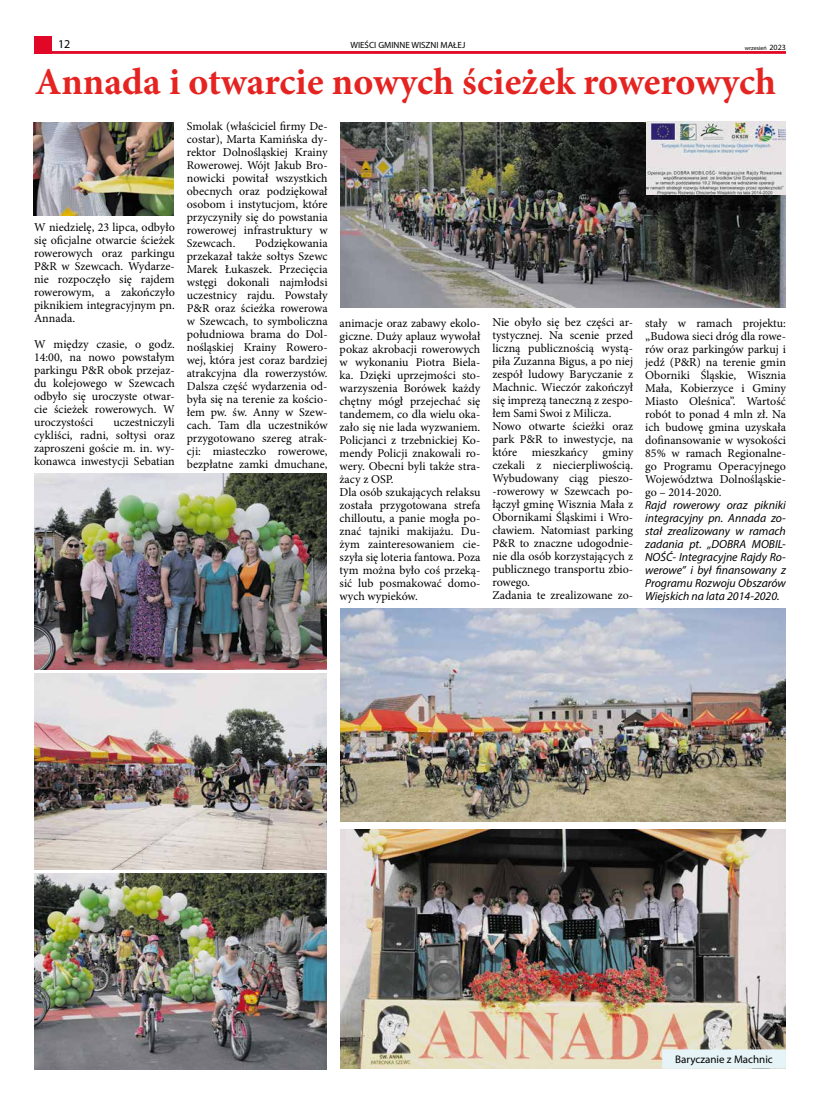
<style>
.page{position:relative;width:820px;height:1106px;background:#fff}
.page>*{position:absolute;margin:0;border:0;box-sizing:border-box;transform-origin:0 0}
.t1{font:700 38px "Minion Pro";color:#e52321}
.t2{font:12px/13px "Minion Pro";color:#000;text-align:justify}
.t3{font:12px "Myriad Pro";color:#000}
.t4{font:italic 11.8px/13px "Myriad Pro";color:#000;text-align:justify}
.t5{font:11px "Myriad Pro";color:#000}
.t6{font:9px "Myriad Pro";color:#000}
.t7{font:6px "Myriad Pro";color:#000}
.s1{font-size:8px}
</style>
<div class="page">
<hr style="left:34px;top:51px;width:751px;height:3px;background:#e10727">
<div style="left:34px;top:37px;width:17px;height:17px;background:#e10727"></div>
<img style="left:340px;top:122px;width:445px;height:186px">
<img style="left:34px;top:674px;width:292px;height:195px">
<img style="left:34px;top:474px;width:292px;height:195px">
<img style="left:34px;top:873px;width:292px;height:196px">
<img style="left:34px;top:122px;width:140px;height:94px">
<img style="left:340px;top:829px;width:445px;height:239px">
<img style="left:340px;top:608px;width:445px;height:214px">
<img style="left:646px;top:121px;width:139px;height:74px">
<div style="left:663px;top:1050px;width:121px;height:17px;background:#e7f4f7"></div>
<div style="left:662px;top:1049px;width:123px;height:19px;border:3px solid #e7f4f7"></div>
<p class="t3" style="left:58px;top:37px;width:14px">12</p>
<p class="t6" style="left:350px;top:40px;width:116px">WIEŚCI GMINNE WISZNI MAŁEJ</p>
<p class="t7" style="left:744px;top:44px;width:43px">wrzesień <span class="s1">2023</span></p>
<h1 class="t1" style="left:35px;top:55px;width:742px">Annada i otwarcie nowych ścieżek rowerowych</h1>
<p class="t2" style="left:34px;top:221px;width:142px">W niedzielę, 23 lipca, odbyło się oficjalne otwarcie ścieżek rowerowych oraz parkingu P&amp;R w Szewcach. Wydarze&shy;nie rozpoczęło się rajdem rowerowym, a zakończyło piknikiem integracyjnym pn.<br>Annada.</p>
<p class="t2" style="left:34px;top:338px;width:142px">W między czasie, o godz.<br>14:00, na nowo powstałym parkingu P&amp;R obok przejaz&shy;du kolejowego w Szewcach odbyło się uroczyste otwar&shy;cie ścieżek rowerowych. W uroczystości</p>
<p class="t2" style="left:34px;top:416px;width:142px;text-indent:79px">uczestniczyli cykliści, radni, sołtysi oraz zaproszeni goście m. in. wy&shy;konawca inwestycji Sebatian</p>
<p class="t2" style="left:187px;top:120px;width:142px">Smolak (właściciel firmy De&shy;costar), Marta Kamińska dy&shy;rektor Dolnośląskiej Krainy Rowerowej. Wójt Jakub Bro&shy;nowicki powitał wszystkich obecnych oraz podziękował osobom i instytucjom, które przyczyniły się do powstania rowerowej infrastruktury w Szewcach.</p>
<p class="t2" style="left:187px;top:237px;width:142px;text-indent:68px">Podziękowania przekazał także sołtys Szewc Marek Łukaszek. Przecięcia wstęgi dokonali najmłodsi uczestnicy rajdu. Powstały P&amp;R oraz ścieżka rowerowa w Szewcach, to symboliczna południowa brama do Dol&shy;nośląskiej Krainy Rowero&shy;wej, która jest coraz bardziej atrakcyjna dla rowerzystów.<br>Dalsza część wydarzenia od&shy;była się na terenie za kościo&shy;łem pw. św. Anny w Szew&shy;cach. Tam dla uczestników przygotowano szereg atrak&shy;cji: miasteczko rowerowe, bezpłatne zamki dmuchane,</p>
<p class="t2" style="left:339px;top:317px;width:142px;text-align:left">animacje oraz zabawy ekolo&shy;giczne. Duży aplauz wywołał pokaz akrobacji rowerowych w wykonaniu Piotra Biela&shy;ka. Dzięki uprzejmości sto&shy;warzyszenia Borówek każdy chętny mógł przejechać się tandemem, co dla wielu oka&shy;zało się nie lada wyzwaniem.<br>Policjanci z trzebnickiej Ko&shy;mendy Policji znakowali ro&shy;wery. Obecni byli także stra&shy;żacy z OSP.<br>Dla osób szukających relaksu została przygotowana strefa chilloutu, a panie mogła po&shy;znać tajniki makijażu. Du&shy;żym zainteresowaniem cie&shy;szyła się loteria fantowa. Poza tym można było coś przeką&shy;sić lub posmakować domo&shy;wych wypieków.</p>
<p class="t2" style="left:492px;top:316px;width:142px;text-align:left">Nie obyło się bez części ar&shy;tystycznej. Na scenie przed liczną publicznością wystą&shy;piła Zuzanna Bigus, a po niej zespół ludowy Baryczanie z<br>Machnic. Wieczór zakończył się imprezą taneczną z zespo&shy;łem Sami Swoi z Milicza.<br>Nowo otwarte ścieżki oraz park P&amp;R to inwestycje, na które mieszkańcy gminy czekali z niecierpliwością.<br>Wybudowany ciąg pieszo--rowerowy w Szewcach po&shy;łączył gminę Wisznia Mała z<br>Obornikami Śląskimi i Wro&shy;cławiem. Natomiast parking<br>P&amp;R to znaczne udogodnie&shy;nie dla osób korzystających z publicznego transportu zbio&shy;rowego.<br>Zadania te zrealizowane zo-</p>
<p class="t2" style="left:645px;top:316px;width:142px">stały w ramach projektu: „Budowa sieci dróg dla rowe&shy;rów oraz parkingów parkuj i jedź (P&amp;R) na terenie gmin Oborniki Śląskie, Wisznia Mała, Kobierzyce i Gminy Miasto Oleśnica”. Wartość robót to ponad 4 mln zł. Na ich budowę gmina uzyskała dofinansowanie w wysokości 85% w ramach Regionalne&shy;go Programu Operacyjnego Województwa Dolnośląskie&shy;go – 2014-2020.</p>
<p class="t4" style="left:645px;top:498px;width:142px">Rajd rowerowy oraz pikniki integracyjny pn. Annada zo&shy;stał zrealizowany w ramach zadania pt. „DOBRA MOBIL-NOŚĆ- Integracyjne Rajdy Ro&shy;werowe” i był finansowany z Programu Rozwoju Obszarów Wiejskich na lata 2014-2020.</p>
<p class="t5" style="left:675px;top:1052px;width:99px">Baryczanie z Machnic</p>
</div>
